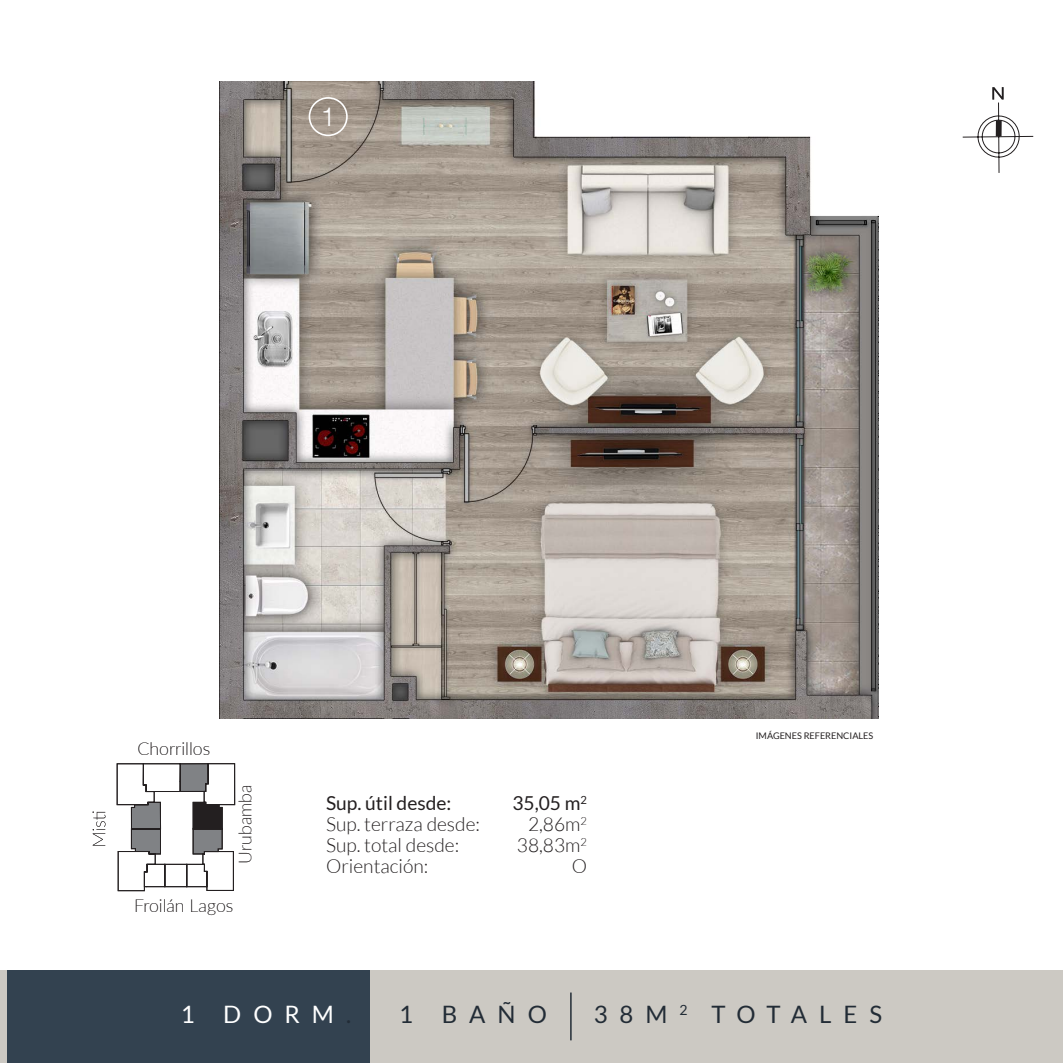
<style>
.page{position:relative;width:1063px;height:1063px;background:#fff}
.page>*{position:absolute;margin:0;border:0;box-sizing:border-box;transform-origin:0 0}
.t1{font:300 26.25px "Helvetica";color:#fff}
.t2{font:24px "Lato";letter-spacing:.5em;color:#222c36}
.t3{font:24px "Lato";color:#fff}
.t4{font:300 19.2px "Lato";color:#231f20}
.t5{font:19.2px "Lato";color:#231f20}
.t6{font:100 17.85px "Lato";color:#231f20}
.t7{font:9.15px "Lato";color:#231f20}
.s1{color:#222c36}
</style>
<div class="page">
<img style="left:219px;top:81px;width:660px;height:637px">
<svg style="left:962px;top:87px;width:72px;height:86px"></svg>
<div style="left:0;top:971px;width:1063px;height:92px;background:#ccc9c3"></div>
<div style="left:7px;top:971px;width:362px;height:92px;background:#334250"></div>
<hr style="left:570px;top:993px;width:2px;height:47px;background:#222c36">
<svg style="left:117px;top:763px;width:118px;height:128px"></svg>
<svg style="left:93px;top:812px;width:12px;height:33px"></svg>
<svg style="left:309px;top:97px;width:39px;height:39px"></svg>
<h1 class="t1" style="left:320px;top:94px;width:16px">1</h1>
<p class="t6" style="left:137px;top:736px;width:74px">Chorrillos</p>
<p class="t6" style="left:233px;top:864px;width:81px;rotate:-90deg">Urubamba</p>
<p class="t6" style="left:134px;top:893px;width:101px">Froilán Lagos</p>
<p class="t5" style="left:326px;top:793px;width:127px">Sup. útil desde:</p>
<p class="t5" style="left:512px;top:793px;width:76px">35,05 m<sup>2</sup></p>
<p class="t4" style="left:326px;top:814px;width:156px">Sup. terraza desde:</p>
<p class="t4" style="left:528px;top:814px;width:61px">2,86m<sup>2</sup></p>
<p class="t4" style="left:326px;top:835px;width:135px">Sup. total desde:</p>
<p class="t4" style="left:517px;top:835px;width:72px">38,83m<sup>2</sup></p>
<p class="t4" style="left:326px;top:856px;width:104px">Orientación:</p>
<p class="t4" style="left:572px;top:856px;width:17px">O</p>
<p class="t7" style="left:756px;top:730px;width:119px">IMÁGENES REFERENCIALES</p>
<p class="t3" style="left:181px;top:1001px;width:172px">1 DORM<span class="s1">.</span></p>
<p class="t2" style="left:399px;top:1001px;width:149px">1 BAÑO</p>
<p class="t2" style="left:594px;top:1001px;width:290px">38M <sup>2</sup> TOTALES</p>
</div>
